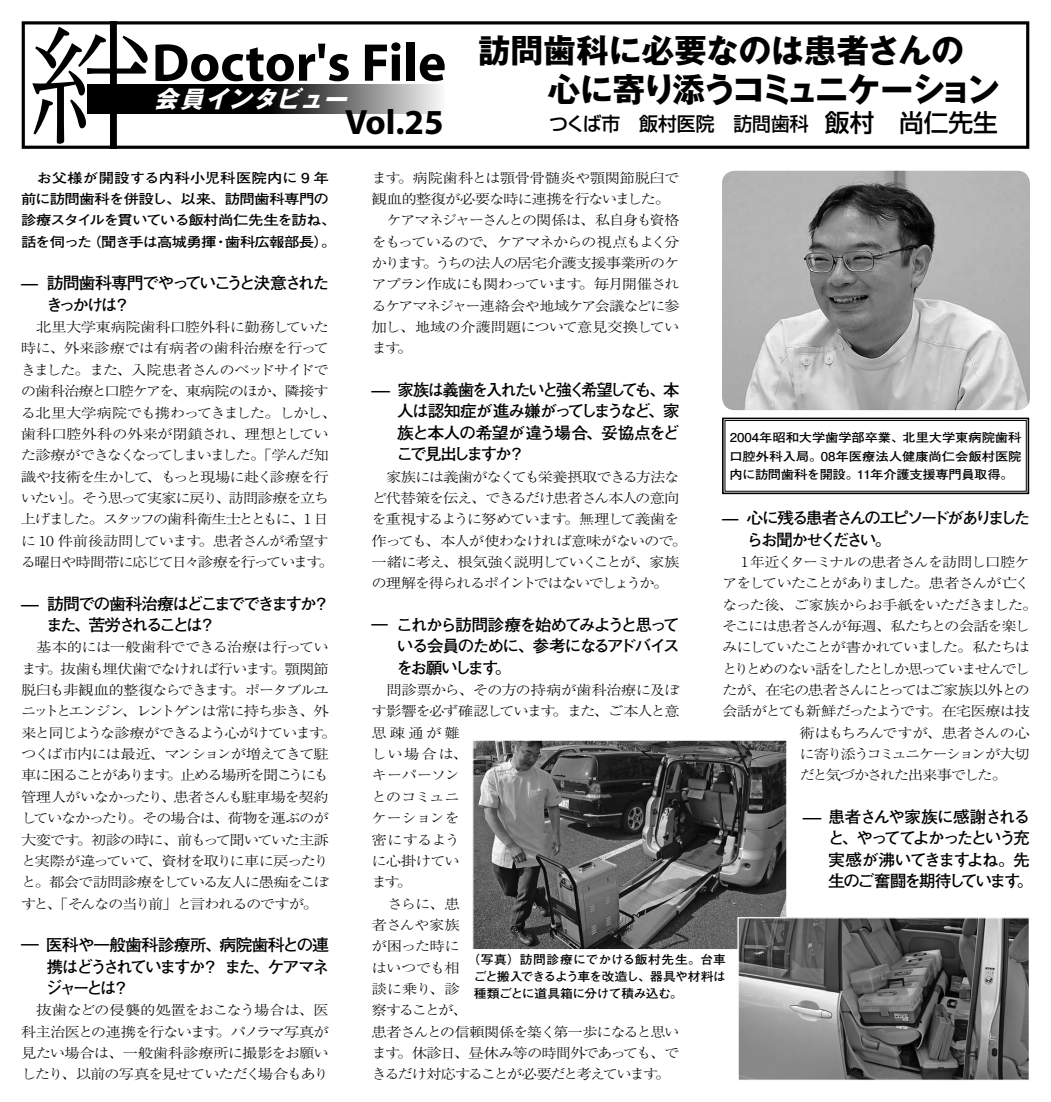
<style>
.page{position:relative;width:1051px;height:1102px;background:#fff}
.page>*{position:absolute;margin:0;border:0;box-sizing:border-box;transform-origin:0 0}
.t1{font:700 53.55px "Myriad";color:#000}
.t2{font:700 35.25px "Myriad";color:#000}
.t3{font:33px/38.2px "Gothic MB101 Pro Bold 90 pv RKSJ H";letter-spacing:-.02em;color:#000}
.t4{font:italic 23.55px "Gothic MB101 Pro Bold 90 pv RKSJ H";color:#fff}
.t5{font:19.05px "Shin Go Pro Medium 90 pv RKSJ H";color:#000}
.t6{font:16.35px/21.3px "Futo Go B101 Pro Bold 90 pv RKSJ H";letter-spacing:-.13em;color:#000;text-align:justify;scale:1.14 1}
.t7{font:16.35px/21.3px "Futo Go B101 Pro Bold 90 pv RKSJ H";letter-spacing:-.13em;color:#000}
.t8{font:16.35px/21.3px "Futo Go B101 Pro Bold 90 pv RKSJ H";letter-spacing:-.13em;color:#000;text-align:justify;scale:1.08 1}
.t9{font:16.35px/21.3px "Futo Go B101 Pro Bold 90 pv RKSJ H";letter-spacing:-.155em;color:#000;scale:1.08 1}
.t10{font:16.35px/21.3px "Futo Go B101 Pro Bold 90 pv RKSJ H";letter-spacing:-.18em;color:#000}
.t11{font:13.5px/21.3px "Ryumin Pro Light 90 pv RKSJ H";letter-spacing:-.085em;color:#000;scale:1.14 1}
.t12{font:13.5px/21.3px "Futo Go B101 Pro Bold 90 pv RKSJ H";letter-spacing:-.045em;color:#000;scale:1.14 1}
.t13{font:13.5px "Ryumin Pro Light 90 pv RKSJ H";letter-spacing:-.105em;color:#000;scale:1.14 1}
.t14{font:13.5px "Ryumin Pro Light 90 pv RKSJ H";letter-spacing:-.13em;color:#000;scale:1.14 1}
.t15{font:13.5px "Ryumin Pro Light 90 pv RKSJ H";letter-spacing:-.065em;color:#000;scale:1.14 1}
.t16{font:13.5px "Ryumin Pro Light 90 pv RKSJ H";letter-spacing:-.125em;color:#000;scale:1.14 1}
.t17{font:13.5px "Ryumin Pro Light 90 pv RKSJ H";letter-spacing:-.06em;color:#000;scale:1.14 1}
.t18{font:13.5px "Ryumin Pro Light 90 pv RKSJ H";letter-spacing:-.115em;color:#000;scale:1.14 1}
.t19{font:12.15px/18.6px "Futo Go B101 Pro Bold 90 pv RKSJ H";letter-spacing:-.015em;color:#000;text-align:justify;scale:1.09 1}
.t20{font:12.15px/17px "Futo Go B101 Pro Bold 90 pv RKSJ H";letter-spacing:-.015em;color:#000;text-align:justify;scale:1.05 1}
.s1{font-size:24.75px}
</style>
<div class="page">
<svg style="left:22px;top:21px;width:1007px;height:128px"></svg>
<img style="left:722px;top:171px;width:307px;height:239px;border-radius:13px">
<svg style="left:722px;top:417px;width:307px;height:78px"></svg>
<div style="left:724px;top:420px;width:302px;height:71px;border:1px solid #000"></div>
<img style="left:474px;top:741px;width:311px;height:207px">
<div style="left:472px;top:739px;width:315px;height:211px;border:1px solid #fff"></div>
<img style="left:739px;top:919px;width:288px;height:159px">
<div style="left:737px;top:917px;width:292px;height:163px;border:1px solid #fff"></div>
<h3 class="t3" style="left:547px;top:36px;width:454px;text-indent:-70px">訪問歯科に必要なのは患者さんの心に寄り添うコミュニケーション</h3>
<h1 class="t1" style="left:152px;top:43px;width:296px">Doctor's File</h1>
<h3 class="t4" style="left:154px;top:90px;width:200px">会員インタビュー</h3>
<h2 class="t2" style="left:345px;top:109px;width:100px">Vol.25</h2>
<h3 class="t5" style="left:549px;top:117px;width:450px">つくば市　飯村医院　訪問歯科 <span class="s1">飯村　尚仁先生</span></h3>
<p class="t12" style="left:21px;top:169px;width:278px">　お父様が開設する内科小児科医院内に 9 年前に訪問歯科を併設し、以来、訪問歯科専門の診療スタイルを貫いている飯村尚仁先生を訪ね、話を伺った（聞き手は高城勇揮・歯科広報部長）。</p>
<p class="t7" style="left:46px;top:275px;width:285px;text-indent:-25px">̶ 訪問歯科専門でやっていこうと決意されたきっかけは？</p>
<p class="t11" style="left:21px;top:318px;width:278px">　北里大学東病院歯科口腔外科に勤務していた時に、外来診療では有病者の歯科治療を行ってきました。また、入院患者さんのベッドサイドでの歯科治療と口腔ケアを、東病院のほか、隣接する北里大学病院でも携わってきました。しかし、歯科口腔外科の外来が閉鎖され、理想としていた診療ができなくなってしまいました。「学んだ知識や技術を生かして、もっと現場に赴く診療を行いたい」。そう思って実家に戻り、訪問診療を立ち上げました。スタッフの歯科衛生士とともに、1 日に 10 件前後訪問しています。患者さんが希望する曜日や時間帯に応じて日々診療を行っています。</p>
<p class="t9" style="left:46px;top:595px;width:264px;text-indent:-25px">̶ 訪問での歯科治療はどこまでできますか？また、苦労されることは？</p>
<p class="t11" style="left:21px;top:638px;width:278px">　基本的には一般歯科でできる治療は行っています。抜歯も埋伏歯でなければ行います。顎関節脱臼も非観血的整復ならできます。ポータブルユニットとエンジン、レントゲンは常に持ち歩き、外来と同じような診療ができるよう心がけています。つくば市内には最近、マンションが増えてきて駐車に困ることがあります。止める場所を聞こうにも管理人がいなかったり、患者さんも駐車場を契約していなかったり。その場合は、荷物を運ぶのが大変です。初診の時に、前もって聞いていた主訴と実際が違っていて、資材を取りに車に戻ったりと。都会で訪問診療をしている友人に愚痴をこぼすと、「そんなの当り前」と言われるのですが。</p>
<p class="t8" style="left:46px;top:936px;width:264px;text-indent:-25px">― 医科や一般歯科診療所、病院歯科との連携はどうされていますか？ また、ケアマネジャーとは？</p>
<p class="t11" style="left:21px;top:1001px;width:271px;text-align:justify">　抜歯などの侵襲的処置をおこなう場合は、医科主治医との連携を行ないます。パノラマ写真が見たい場合は、一般歯科診療所に撮影をお願いしたり、以前の写真を見せていただく場合もあり</p>
<p class="t11" style="left:371px;top:169px;width:271px">ます。病院歯科とは顎骨骨髄炎や顎関節脱臼で観血的整復が必要な時に連携を行ないました。　ケアマネジャーさんとの関係は、私自身も資格をもっているので、ケアマネからの視点もよく分かります。うちの法人の居宅介護支援事業所のケアプラン作成にも関わっています。毎月開催されるケアマネジャー連絡会や地域ケア会議などに参加し、地域の介護問題について意見交換しています。</p>
<p class="t6" style="left:396px;top:381px;width:250px;text-indent:-25px">̶ 家族は義歯を入れたいと強く希望しても、本人は認知症が進み嫌がってしまうなど、家族と本人の希望が違う場合、妥協点をどこで見出しますか？</p>
<p class="t11" style="left:371px;top:467px;width:278px">　家族には義歯がなくても栄養摂取できる方法など代替策を伝え、できるだけ患者さん本人の意向を重視するように努めています。無理して義歯を作っても、本人が使わなければ意味がないので。一緒に考え、根気強く説明していくことが、家族の理解を得られるポイントではないでしょうか。</p>
<p class="t7" style="left:396px;top:616px;width:285px;text-align:justify;text-indent:-25px">― これから訪問診療を始めてみようと思っている会員のために、参考になるアドバイスをお願いします。</p>
<p class="t11" style="left:371px;top:681px;width:272px">　問診票から、その方の持病が歯科治療に及ぼす影響を必ず確認しています。また、ご本人と意思疎通が難<br>しい場合は、<br>キーパーソン<br>とのコミュニ<br>ケーションを<br>密にするよう<br>に心掛けてい<br>ます。<br>　さらに、患<br>者さんや家族<br>が困った時に<br>はいつでも相<br>談に乗り、診<br>察することが、<br>患者さんとの信頼関係を築く第一歩になると思います。休診日、昼休み等の時間外であっても、できるだけ対応することが必要だと考えています。</p>
<p class="t19" style="left:729px;top:429px;width:269px">2004年昭和大学歯学部卒業、北里大学東病院歯科口腔外科入局。08年医療法人健康尚仁会飯村医院内に訪問歯科を開設。11年介護支援専門員取得。</p>
<p class="t10" style="left:746px;top:509px;width:285px;text-indent:-25px">̶ 心に残る患者さんのエピソードがありましたらお聞かせください。</p>
<p class="t11" style="left:722px;top:553px;width:271px">　１年近くターミナルの患者さんを訪問し口腔ケ</p>
<p class="t11" style="left:722px;top:574px;width:271px">アをしていたことがありました。患者さんが亡く</p>
<p class="t11" style="left:722px;top:595px;width:278px">なった後、ご家族からお手紙をいただきました。</p>
<p class="t13" style="left:722px;top:620px;width:271px">そこには患者さんが毎週、私たちとの会話を楽し</p>
<p class="t13" style="left:722px;top:642px;width:271px">みにしていたことが書かれていました。私たちは</p>
<p class="t14" style="left:722px;top:663px;width:271px">とりとめのない話をしたとしか思っていませんでし</p>
<p class="t11" style="left:722px;top:681px;width:271px">たが、在宅の患者さんにとってはご家族以外との</p>
<p class="t15" style="left:722px;top:706px;width:271px">会話がとても新鮮だったようです。在宅医療は技</p>
<p class="t17" style="left:799px;top:727px;width:203px">術はもちろんですが、患者さんの心</p>
<p class="t16" style="left:799px;top:748px;width:203px">に寄り添うコミュニケーションが大切</p>
<p class="t18" style="left:799px;top:770px;width:183px">だと気づかされた出来事でした。</p>
<p class="t6" style="left:827px;top:808px;width:182px;text-align:left;text-indent:-25px">̶ 患者さんや家族に感謝されると、やっててよかったという充実感が沸いてきますよね。先生のご奮闘を期待しています。</p>
<p class="t20" style="left:473px;top:952px;width:242px;text-indent:-6px">（写真）訪問診療にでかける飯村先生。台車ごと搬入できるよう車を改造し、器具や材料は種類ごとに道具箱に分けて積み込む。</p>
</div>
